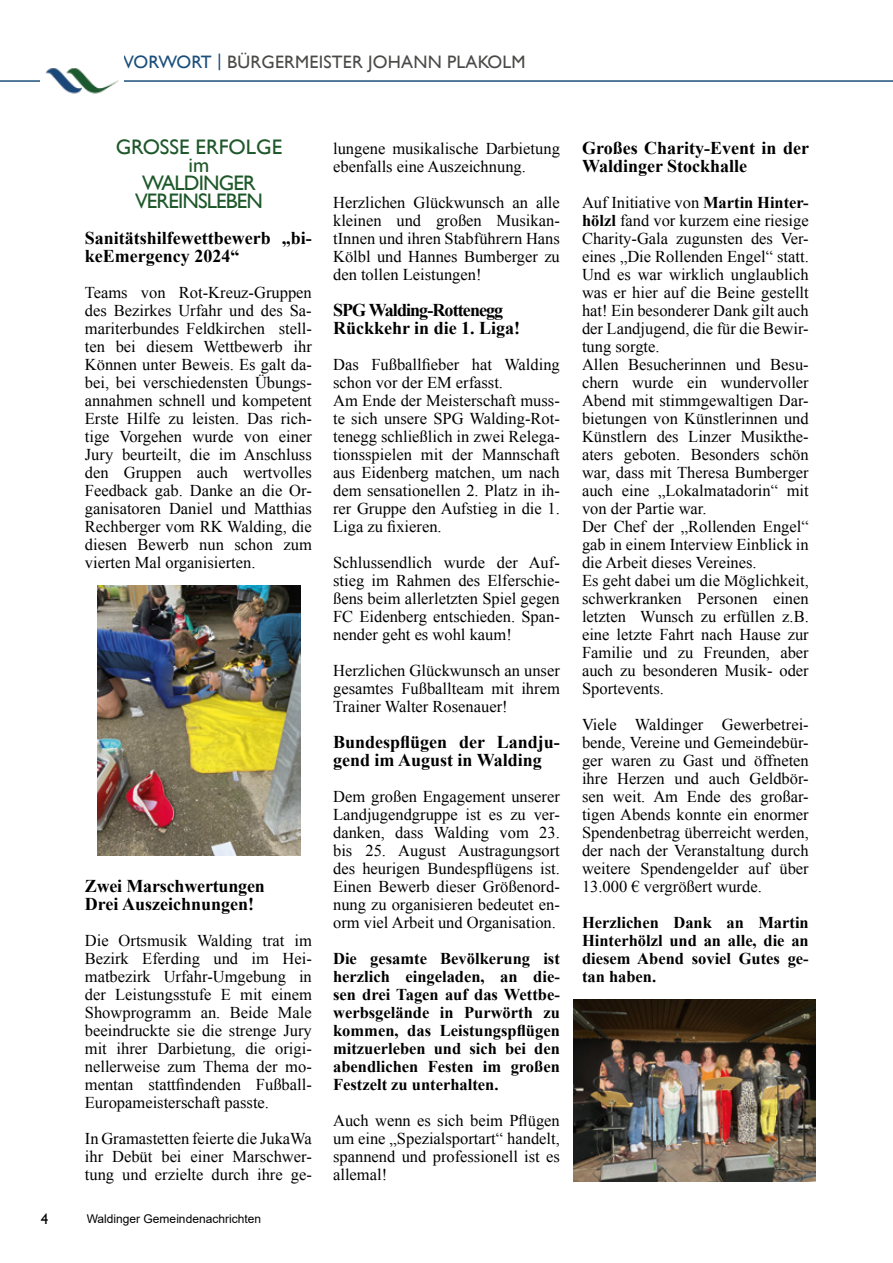
<style>
.page{position:relative;width:893px;height:1263px;background:#fff}
.page>*{position:absolute;margin:0;border:0;box-sizing:border-box;transform-origin:0 0}
.t1{font:21px/18px "Gill Sans";letter-spacing:-.04em;color:#1e582a;text-align:center}
.t2{font:700 18px/18px "Times New Roman";color:#000}
.t3{font:700 18px/18px "Times New Roman";letter-spacing:-.05em;color:#000}
.t4{font:18px "Gill Sans";letter-spacing:.01em;color:#4a4a49}
.t5{font:16.5px/18px "Times New Roman";color:#000;text-align:justify}
.t6{font:700 16.5px/18px "Times New Roman";color:#000;text-align:justify}
.t7{font:15px "Gill Sans";color:#000}
.t8{font:12px "Arial";color:#000}
.s1{color:#1b4e7a}
.s2{font-weight:700}
</style>
<div class="page">
<hr style="left:0;top:80px;width:893px;height:2px;background:#1b4e7a">
<div style="left:41px;top:54px;width:83px;height:60px;background:#fff"></div>
<img style="left:46px;top:68px;width:73px;height:26px">
<img style="left:574px;top:1000px;width:241px;height:181px">
<img style="left:98px;top:586px;width:202px;height:270px">
<p class="t4" style="left:123px;top:51px;width:404px"><span class="s1">VORWORT |</span> BÜRGERMEISTER JOHANN PLAKOLM</p>
<p class="t1" style="left:116px;top:138px;width:168px">GROSSE ERFOLGE im<br>WALDINGER<br>VEREINSLEBEN</p>
<p class="t2" style="left:85px;top:228px;width:228px">Sanitätshilfewettbewerb „bi&shy;keEmergency 2024“</p>
<p class="t5" style="left:85px;top:283px;width:228px">Teams von Rot-Kreuz-Gruppen des Bezirkes Urfahr und des Sa&shy;mariterbundes Feldkirchen stell&shy;ten bei diesem Wettbewerb ihr Können unter Beweis. Es galt da&shy;bei, bei verschiedensten Übungs&shy;annahmen schnell und kompetent Erste Hilfe zu leisten. Das rich&shy;tige Vorgehen wurde von einer Jury beurteilt, die im Anschluss den Gruppen auch wertvolles Feedback gab. Danke an die Or&shy;ganisatoren Daniel und Matthias Rechberger vom RK Walding, die diesen Bewerb nun schon zum vierten Mal organisierten.</p>
<p class="t2" style="left:85px;top:876px;width:182px">Zwei Marschwertungen<br>Drei Auszeichnungen!</p>
<p class="t5" style="left:85px;top:931px;width:228px">Die Ortsmusik Walding trat im Bezirk Eferding und im Hei&shy;matbezirk Urfahr-Umgebung in der Leistungsstufe E mit einem Showprogramm an. Beide Male beeindruckte sie die strenge Jury mit ihrer Darbietung, die origi&shy;nellerweise zum Thema der mo&shy;mentan stattfindenden Fußball-Europameisterschaft passte.</p>
<p class="t5" style="left:85px;top:1129px;width:228px">In Gramastetten feierte die JukaWa ihr Debüt bei einer Marschwer&shy;tung und erzielte durch ihre ge-</p>
<p class="t7" style="left:41px;top:1211px;width:9px">4</p>
<p class="t8" style="left:87px;top:1210px;width:176px">Waldinger Gemeindenachrichten</p>
<p class="t5" style="left:333px;top:139px;width:228px">lungene musikalische Darbietung ebenfalls eine Auszeichnung.</p>
<p class="t5" style="left:333px;top:193px;width:228px">Herzlichen Glückwunsch an alle kleinen und großen Musikan&shy;tInnen und ihren Stabführern Hans Kölbl und Hannes Bumberger zu den tollen Leistungen!</p>
<p class="t3" style="left:333px;top:300px;width:189px">SPG Walding-Rottenegg<br>Rückkehr in die 1. Liga!</p>
<p class="t5" style="left:333px;top:355px;width:228px;text-align:left">Das Fußballfieber hat Walding schon vor der EM erfasst.<br>Am Ende der Meisterschaft muss&shy;te sich unsere SPG Walding-Rot&shy;tenegg schließlich in zwei Relega&shy;tionsspielen mit der Mannschaft aus Eidenberg matchen, um nach dem sensationellen 2. Platz in ih&shy;rer Gruppe den Aufstieg in die 1.<br>Liga zu fixieren.</p>
<p class="t5" style="left:333px;top:553px;width:228px">Schlussendlich wurde der Auf&shy;stieg im Rahmen des Elferschie&shy;ßens beim allerletzten Spiel gegen FC Eidenberg entschieden. Span&shy;nender geht es wohl kaum!</p>
<p class="t5" style="left:333px;top:661px;width:228px">Herzlichen Glückwunsch an unser gesamtes Fußballteam mit ihrem Trainer Walter Rosenauer!</p>
<p class="t2" style="left:333px;top:732px;width:228px">Bundespflügen der Landju&shy;gend im August in Walding</p>
<p class="t5" style="left:333px;top:787px;width:228px">Dem großen Engagement unserer Landjugendgruppe ist es zu ver&shy;danken, dass Walding vom 23. bis 25. August Austragungsort des heurigen Bundespflügens ist.<br>Einen Bewerb dieser Größenord&shy;nung zu organisieren bedeutet en&shy;orm viel Arbeit und Organisation.</p>
<p class="t6" style="left:333px;top:949px;width:228px">Die gesamte Bevölkerung ist herzlich eingeladen, an die&shy;sen drei Tagen auf das Wettbe&shy;werbsgelände in Purwörth zu kommen, das Leistungspflügen mitzuerleben und sich bei den abendlichen Festen im großen Festzelt zu unterhalten.</p>
<p class="t5" style="left:333px;top:1111px;width:228px">Auch wenn es sich beim Pflügen um eine „Spezialsportart“ handelt, spannend und professionell ist es allemal!</p>
<p class="t2" style="left:582px;top:138px;width:229px">Großes Charity-Event in der<br>Waldinger Stockhalle</p>
<p class="t5" style="left:582px;top:193px;width:228px;text-align:left">Auf Initiative von <span class="s2">Martin Hinter&shy;hölzl</span> fand vor kurzem eine riesige<br>Charity-Gala zugunsten des Ver&shy;eines „Die Rollenden Engel“ statt.<br>Und es war wirklich unglaublich was er hier auf die Beine gestellt hat! Ein besonderer Dank gilt auch der Landjugend, die für die Bewir&shy;tung sorgte.<br>Allen Besucherinnen und Besu&shy;chern wurde ein wundervoller<br>Abend mit stimmgewaltigen Dar&shy;bietungen von Künstlerinnen und<br>Künstlern des Linzer Musikthe&shy;aters geboten. Besonders schön war, dass mit Theresa Bumberger auch eine „Lokalmatadorin“ mit von der Partie war.<br>Der Chef der „Rollenden Engel“ gab in einem Interview Einblick in die Arbeit dieses Vereines.<br>Es geht dabei um die Möglichkeit, schwerkranken Personen einen letzten Wunsch zu erfüllen z.B. eine letzte Fahrt nach Hause zur<br>Familie und zu Freunden, aber auch zu besonderen Musik- oder<br>Sportevents.</p>
<p class="t5" style="left:582px;top:715px;width:228px">Viele Waldinger Gewerbetrei&shy;bende, Vereine und Gemeindebür&shy;ger waren zu Gast und öffneten ihre Herzen und auch Geldbör&shy;sen weit. Am Ende des großar&shy;tigen Abends konnte ein enormer Spendenbetrag überreicht werden, der nach der Veranstaltung durch weitere Spendengelder auf über 13.000 € vergrößert wurde.</p>
<p class="t6" style="left:582px;top:913px;width:228px">Herzlichen Dank an Martin Hinterhölzl und an alle, die an diesem Abend soviel Gutes ge&shy;tan haben.</p>
</div>
